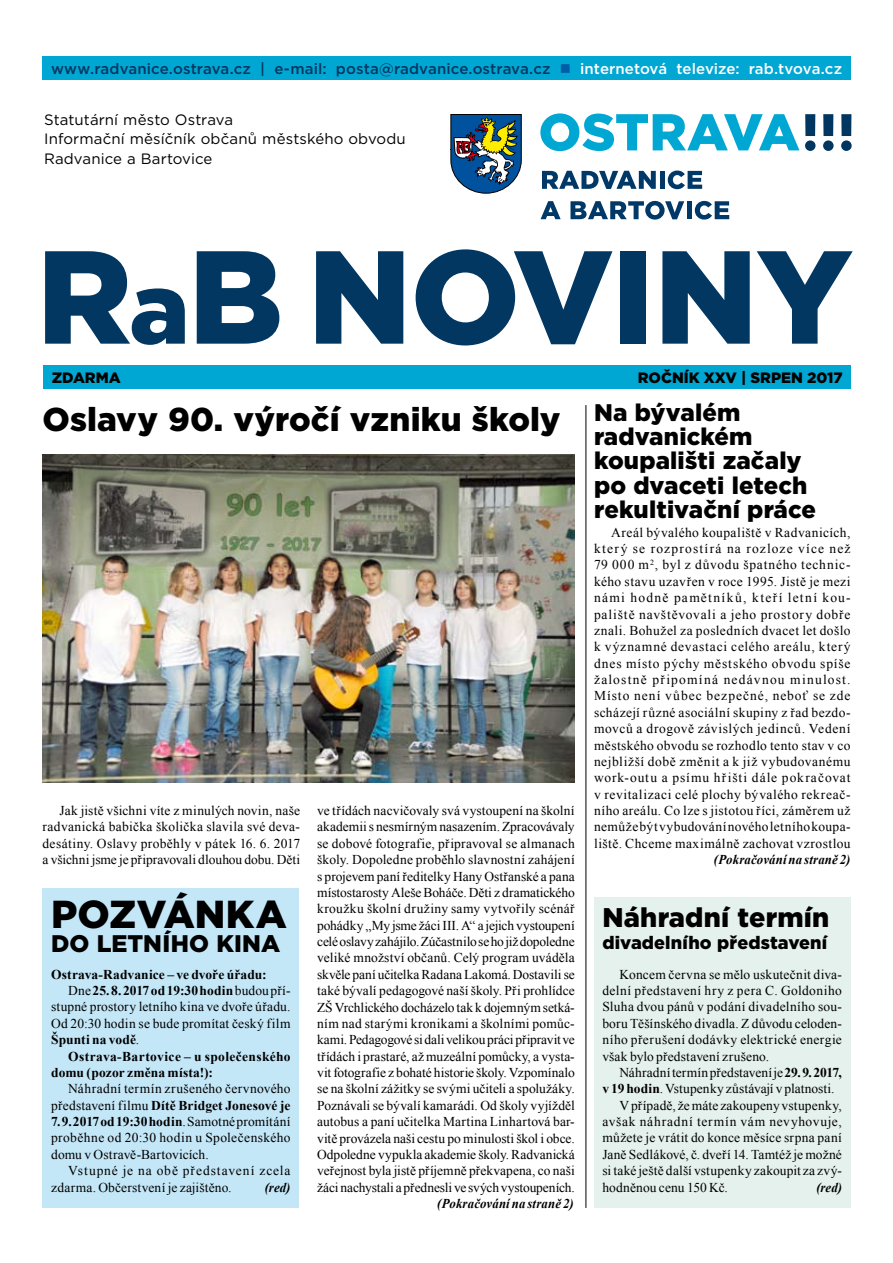
<style>
.page{position:relative;width:893px;height:1263px;background:#fff}
.page>*{position:absolute;margin:0;border:0;box-sizing:border-box;transform-origin:0 0}
.t1{font:900 132px "Gotham";letter-spacing:-.01em;color:#013761}
.t2{font:900 39px "Gotham";color:#000}
.t3{font:900 33px "Gotham";letter-spacing:.005em;color:#000}
.t4{font:900 27px "Gotham";letter-spacing:.01em;color:#000}
.t5{font:900 24px/24px "Gotham";letter-spacing:.005em;color:#000}
.t6{font:900 18px "Gotham";letter-spacing:.01em;color:#000}
.t7{font:500 15px "Gotham";letter-spacing:.005em;color:#013761}
.t8{font:15px/19.5px "Gotham";letter-spacing:.005em;color:#000}
.t9{font:900 15px "Gotham";color:#000}
.t10{font:13.5px/16.4px "Times New Roman";letter-spacing:.015em;color:#000;text-align:justify}
.t11{font:700 13.5px "Times New Roman";letter-spacing:.01em;color:#000}
.t12{font:13.5px/16.4px "Times New Roman";letter-spacing:.04em;color:#000}
.t13{font:italic 700 13.5px "Times New Roman";letter-spacing:.01em;color:#000;scale:.95 1}
.t14{font:13.5px "Times New Roman";letter-spacing:-.005em;color:#000}
.t15{font:13.5px "Times New Roman";letter-spacing:.055em;color:#000}
.s1{color:#005ea8}
.s2{color:#fff}
.s3{font-size:100.5px}
.s4{font-weight:400}
.s5{font-weight:700}
</style>
<div class="page">
<div style="left:43px;top:365px;width:808px;height:23px;background:#00a7d3"></div>
<svg style="left:540px;top:113px;width:259px;height:38px"></svg>
<div style="left:805px;top:140px;width:10px;height:11px;background:#003660;border-radius:50%"></div>
<div style="left:823px;top:140px;width:11px;height:11px;background:#003660;border-radius:50%"></div>
<div style="left:805px;top:114px;width:10px;height:22px;background:#003660"></div>
<div style="left:823px;top:114px;width:10px;height:22px;background:#003660"></div>
<div style="left:841px;top:114px;width:10px;height:22px;background:#003660"></div>
<div style="left:841px;top:140px;width:11px;height:11px;background:#003660;border-radius:50%"></div>
<svg style="left:542px;top:171px;width:114px;height:18px"></svg>
<div style="left:660px;top:171px;width:5px;height:18px;background:#003867"></div>
<svg style="left:668px;top:171px;width:34px;height:18px"></svg>
<svg style="left:541px;top:201px;width:20px;height:18px"></svg>
<svg style="left:570px;top:201px;width:114px;height:19px"></svg>
<div style="left:687px;top:201px;width:5px;height:18px;background:#003867"></div>
<svg style="left:695px;top:201px;width:34px;height:19px"></svg>
<svg style="left:450px;top:114px;width:72px;height:80px"></svg>
<div style="left:43px;top:56px;width:807px;height:23px;background:#00a7d3"></div>
<div style="left:43px;top:888px;width:256px;height:320px;background:#c4e7f8"></div>
<img style="left:43px;top:455px;width:532px;height:327px">
<div style="left:594px;top:897px;width:256px;height:311px;background:#e5f1ed"></div>
<hr style="left:585px;top:405px;width:1px;height:803px;background:#000">
<p class="t7" style="left:51px;top:58px;width:793px">www.radvanice.ostrava.cz | e‑mail: posta@radvanice.ostrava.cz <span class="s1">■</span> <span class="s2">internetová televize: rab.tvova.cz</span></p>
<p class="t8" style="left:44px;top:109px;width:363px">Statutární město Ostrava<br>Informační měsíčník občanů městského obvodu<br>Radvanice a Bartovice</p>
<h1 class="t1" style="left:37px;top:206px;width:817px">R<span class="s3">a</span>B NOVINY</h1>
<p class="t9" style="left:52px;top:367px;width:70px">zdarma</p>
<p class="t9" style="left:638px;top:367px;width:206px">ROČNÍK XXV | srpen 2017</p>
<h3 class="t3" style="left:43px;top:397px;width:519px">Oslavy 90. výročí vzniku školy</h3>
<p class="t10" style="left:43px;top:802px;width:259px;text-indent:17px">Jak jistě všichni víte z minulých novin, naše radvanická babička školička slavila své deva&shy;desátiny. Oslavy proběhly v pátek 16. 6. 2017 a všichni jsme je připravovali dlouhou dobu. Děti</p>
<p class="t10" style="left:317px;top:802px;width:259px">ve třídách nacvičovaly svá vystoupení na školní akademii s nesmírným nasazením. Zpracovávaly se dobové fotografie, připravoval se almanach školy. Dopoledne proběhlo slavnostní zahájení s projevem paní ředitelky Hany Ostřanské a pana místostarosty Aleše Boháče. Děti z dramatického kroužku školní družiny samy vytvořily scénář pohádky „My jsme žáci III. A“ a jejich vystoupení celé oslavy zahájilo. Zúčastnilo se ho již dopoledne veliké množství občanů. Celý program uváděla skvěle paní učitelka Radana Lakomá. Dostavili se také bývalí pedagogové naší školy. Při prohlídce ZŠ Vrchlického docházelo tak k dojemným setká&shy;ním nad starými kronikami a školními pomůc&shy;kami. Pedagogové si dali velikou práci připravit ve třídách i prastaré, až muzeální pomůcky, a vysta&shy;vit fotografie z bohaté historie školy. Vzpomínalo se na školní zážitky se svými učiteli a spolužáky.<br>Poznávali se bývalí kamarádi. Od školy vyjížděl autobus a paní učitelka Martina Linhartová bar&shy;vitě provázela naši cestu po minulosti škol i obce.<br>Odpoledne vypukla akademie školy. Radvanická veřejnost byla jistě příjemně překvapena, co naši žáci nachystali a přednesli ve svých vystoupeních.</p>
<h2 class="t2" style="left:51px;top:887px;width:237px">POZVÁNKA</h2>
<h3 class="t5" style="left:51px;top:931px;width:230px">DO LETNÍHO KINA</h3>
<p class="t11" style="left:51px;top:965px;width:217px">Ostrava-‑Radvanice – ve dvoře úřadu:</p>
<p class="t11" style="left:68px;top:981px;width:224px"><span class="s4">Dne</span> 25.8.2017od19:30hodin <span class="s4">budou pří-</span></p>
<p class="t10" style="left:51px;top:998px;width:241px">stupné prostory letního kina ve dvoře úřadu.</p>
<p class="t10" style="left:51px;top:1015px;width:241px">Od 20:30 hodin se bude promítat český film</p>
<p class="t11" style="left:51px;top:1030px;width:90px">Špunti na vodě<span class="s4">.</span></p>
<p class="t11" style="left:68px;top:1047px;width:224px">Ostrava-‑Bartovice – u společenského</p>
<p class="t11" style="left:51px;top:1063px;width:163px">domu (pozor změna místa!):</p>
<p class="t10" style="left:51px;top:1080px;width:241px;text-indent:17px">Náhradní termín zrušeného červnového představení filmu <span class="s5">Dítě Bridget Jonesové je 7.9.2017od19:30hodin</span>. Samotné promítání proběhne od 20:30 hodin u Společenského domu v Ostravě‑Bartovicích.</p>
<p class="t12" style="left:51px;top:1162px;width:241px;text-indent:17px">Vstupné je na obě představení zcela zdarma. Občerstvení je zajištěno.</p>
<p class="t13" style="left:265px;top:1177px;width:28px">(red)</p>
<p class="t13" style="left:437px;top:1194px;width:145px">(Pokračování na straně 2)</p>
<h3 class="t5" style="left:594px;top:401px;width:223px">Na bývalém radvanickém koupališti začaly po dvaceti letech rekultivační práce</h3>
<p class="t10" style="left:594px;top:524px;width:258px;text-indent:17px">Areál bývalého koupaliště v Radvanicích, který se rozprostírá na rozloze více než 79 000 m<sup>2</sup>, byl z důvodu špatného technic&shy;kého stavu uzavřen v roce 1995. Jistě je mezi námi hodně pamětníků, kteří letní kou&shy;paliště navštěvovali a jeho prostory dobře znali. Bohužel za posledních dvacet let došlo k významné devastaci celého areálu, který dnes místo pýchy městského obvodu spíše žalostně připomíná nedávnou minulost.<br>Místo není vůbec bezpečné, neboť se zde scházejí různé asociální skupiny z řad bezdo&shy;movců a drogově závislých jedinců. Vedení městského obvodu se rozhodlo tento stav v co nejbližší době změnit a k již vybudovanému work-outu a psímu hřišti dále pokračovat v revitalizaci celé plochy bývalého rekreač&shy;ního areálu. Co lze s jistotou říci, záměrem už nemůže být vybudování nového letního koupa&shy;liště. Chceme maximálně zachovat vzrostlou</p>
<p class="t13" style="left:714px;top:850px;width:145px">(Pokračování na straně 2)</p>
<h3 class="t4" style="left:602px;top:899px;width:228px">Náhradní termín</h3>
<h3 class="t6" style="left:602px;top:931px;width:226px">divadelního představení</h3>
<p class="t10" style="left:602px;top:966px;width:241px;text-indent:17px">Koncem června se mělo uskutečnit diva&shy;delní představení hry z pera C. Goldoniho Sluha dvou pánů v podání divadelního sou&shy;boru Těšínského divadla. Z důvodu celoden&shy;ního přerušení dodávky elektrické energie však bylo představení zrušeno.</p>
<p class="t10" style="left:619px;top:1064px;width:224px">Náhradní termín představení je <span class="s5">29. 9.2017,</span></p>
<p class="t14" style="left:602px;top:1080px;width:234px"><span class="s5">v 19 hodin</span>. Vstupenky zůstávají v platnosti.</p>
<p class="t10" style="left:619px;top:1097px;width:224px">Vpřípadě, že máte zakoupeny vstupenky,</p>
<p class="t15" style="left:602px;top:1112px;width:241px">avšak náhradní termín vám nevyhovuje,</p>
<p class="t10" style="left:602px;top:1129px;width:241px">můžete je vrátit do konce měsíce srpna paní</p>
<p class="t10" style="left:602px;top:1146px;width:241px">Janě Sedlákové, č. dveří 14. Tamtéž je možné</p>
<p class="t10" style="left:602px;top:1162px;width:241px">si také ještě další vstupenky zakoupit za zvý-</p>
<p class="t10" style="left:602px;top:1179px;width:127px">hodněnou cenu 150 Kč.</p>
<p class="t13" style="left:816px;top:1177px;width:28px">(red)</p>
</div>
